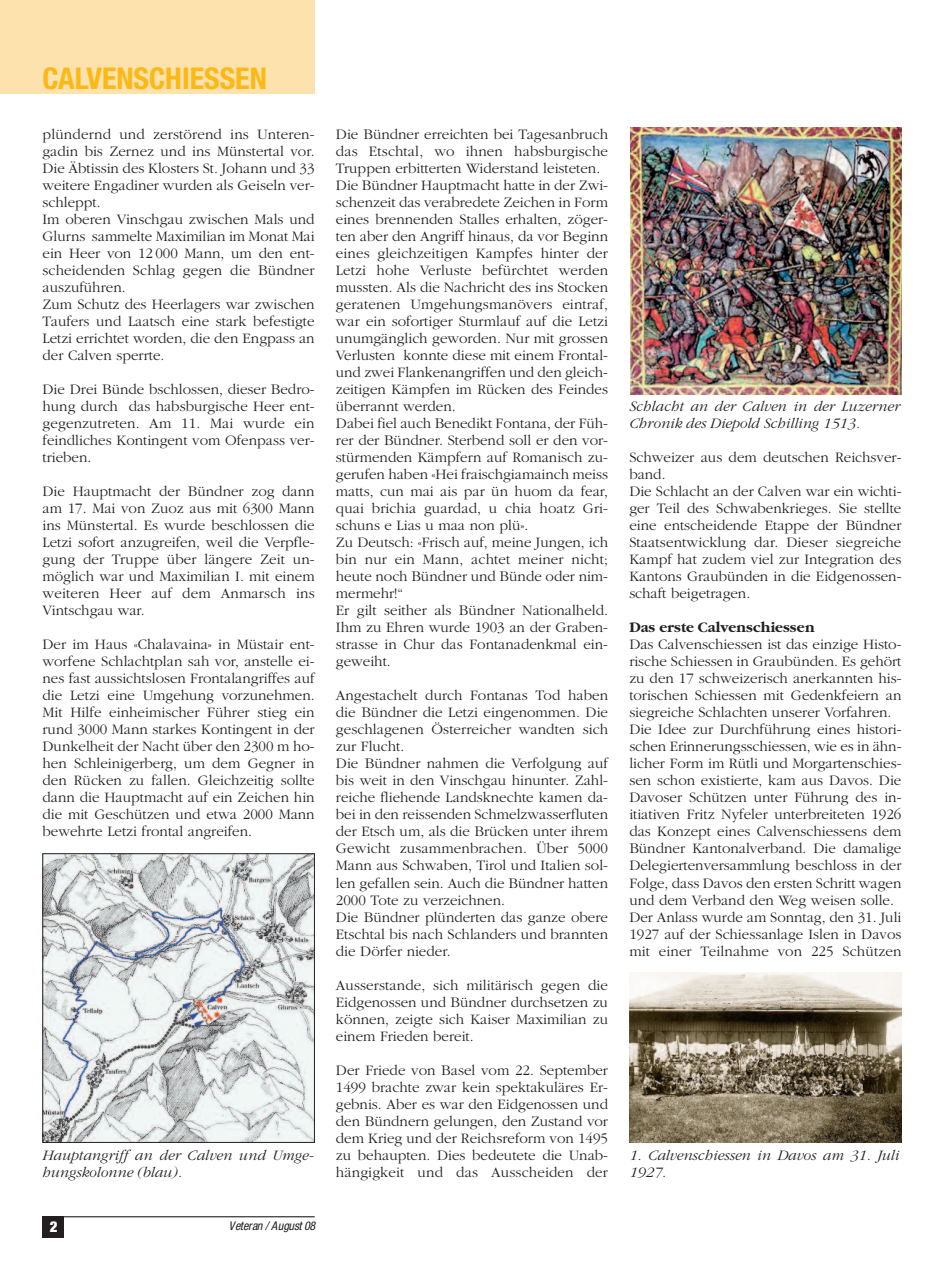
<style>
.page{position:relative;width:944px;height:1263px;background:#fff}
.page>*{position:absolute;margin:0;border:0;box-sizing:border-box;transform-origin:0 0}
.t1{font:700 condensed 30px "Helvetica Neue";color:#fcb814}
.t2{font:300 15px/17px "Garamond";color:#231f20}
.t3{font:italic 300 15px/17px "Garamond";color:#231f20}
.t4{font:700 15px "Garamond";color:#231f20}
.t5{font:900 condensed 15px "Helvetica Neue LT Std";color:#fff}
.t6{font:italic condensed 12px "Helvetica Neue LT Std";letter-spacing:-.01em;color:#231f20}
</style>
<div class="page">
<hr style="left:43px;top:1216px;width:272px;height:1px;background:#231f20">
<div style="left:43px;top:1217px;width:21px;height:21px;background:#231f20"></div>
<div style="left:0;top:0;width:315px;height:94px;background:#fee2ae"></div>
<img style="left:45px;top:855px;width:268px;height:286px">
<div style="left:43px;top:853px;width:272px;height:290px;border:1px solid #231f20"></div>
<img style="left:631px;top:128px;width:270px;height:266px">
<img style="left:629px;top:972px;width:272px;height:171px">
<h1 class="t1" style="left:43px;top:68px;width:226px">CALVENSCHIESSEN</h1>
<p class="t2" style="left:43px;top:125px;width:274px">plündernd und zerstörend ins Unteren&shy;gadin bis Zernez und ins Münstertal vor.<br>Die Äbtissin des Klosters St. Johann und 33 weitere Engadiner wurden als Geiseln ver&shy;schleppt.<br>Im oberen Vinschgau zwischen Mals und Glurns sammelte Maximilian im Monat Mai ein Heer von 12 000 Mann, um den ent&shy;scheidenden Schlag gegen die Bündner auszuführen.<br>Zum Schutz des Heerlagers war zwischen Taufers und Laatsch eine stark befestigte Letzi errichtet worden, die den Engpass an der Calven sperrte.</p>
<p class="t2" style="left:43px;top:381px;width:274px;text-align:justify">Die Drei Bünde bschlossen, dieser Bedro&shy;hung durch das habsburgische Heer ent&shy;gegenzutreten. Am 11. Mai wurde ein feindliches Kontingent vom Ofenpass ver&shy;trieben.</p>
<p class="t2" style="left:43px;top:483px;width:274px;text-align:justify">Die Hauptmacht der Bündner zog dann am 17. Mai von Zuoz aus mit 6300 Mann ins Münstertal. Es wurde beschlossen die Letzi sofort anzugreifen, weil die Verpfle&shy;gung der Truppe über längere Zeit un&shy;möglich war und Maximilian I. mit einem weiteren Heer auf dem Anmarsch ins Vintschgau war.</p>
<p class="t2" style="left:43px;top:636px;width:274px;text-align:justify">Der im Haus «Chalavaina» in Müstair ent&shy;worfene Schlachtplan sah vor, anstelle ei&shy;nes fast aussichtslosen Frontalangriffes auf die Letzi eine Umgehung vorzunehmen.<br>Mit Hilfe einheimischer Führer stieg ein rund 3000 Mann starkes Kontingent in der Dunkelheit der Nacht über den 2300 m ho&shy;hen Schleinigerberg, um dem Gegner in den Rücken zu fallen. Gleichzeitig sollte dann die Hauptmacht auf ein Zeichen hin die mit Geschützen und etwa 2000 Mann bewehrte Letzi frontal angreifen.</p>
<p class="t3" style="left:43px;top:1146px;width:272px">Hauptangriff an der Calven und Umge&shy;hungskolonne (blau).</p>
<p class="t5" style="left:50px;top:1221px;width:9px">2</p>
<p class="t6" style="left:229px;top:1221px;width:88px">Veteran / August 08</p>
<p class="t2" style="left:336px;top:125px;width:274px">Die Bündner erreichten bei Tagesanbruch das Etschtal, wo ihnen habsburgische Truppen erbitterten Widerstand leisteten.<br>Die Bündner Hauptmacht hatte in der Zwi&shy;schenzeit das verabredete Zeichen in Form eines brennenden Stalles erhalten, zöger&shy;ten aber den Angriff hinaus, da vor Beginn eines gleichzeitigen Kampfes hinter der Letzi hohe Verluste befürchtet werden mussten. Als die Nachricht des ins Stocken geratenen Umgehungsmanövers eintraf, war ein sofortiger Sturmlauf auf die Letzi unumgänglich geworden. Nur mit grossen Verlusten konnte diese mit einem Frontal&shy;und zwei Flankenangriffen und den gleich&shy;zeitigen Kämpfen im Rücken des Feindes überrannt werden.<br>Dabei fiel auch Benedikt Fontana, der Füh&shy;rer der Bündner. Sterbend soll er den vor&shy;stürmenden Kämpfern auf Romanisch zu&shy;gerufen haben «Hei fraischgiamainch meiss matts, cun mai ais par ün huom da fear, quai brichia guardad, u chia hoatz Gri&shy;schuns e Lias u maa non plü».<br>Zu Deutsch: «Frisch auf, meine Jungen, ich bin nur ein Mann, achtet meiner nicht; heute noch Bündner und Bünde oder nim&shy;mermehr!“<br>Er gilt seither als Bündner Nationalheld.<br>Ihm zu Ehren wurde 1903 an der Graben&shy;strasse in Chur das Fontanadenkmal ein&shy;geweiht.</p>
<p class="t2" style="left:336px;top:687px;width:274px">Angestachelt durch Fontanas Tod haben die Bündner die Letzi eingenommen. Die geschlagenen Österreicher wandten sich zur Flucht.<br>Die Bündner nahmen die Verfolgung auf bis weit in den Vinschgau hinunter. Zahl&shy;reiche fliehende Landsknechte kamen da&shy;bei in den reissenden Schmelzwasserfluten der Etsch um, als die Brücken unter ihrem Gewicht zusammenbrachen. Über 5000<br>Mann aus Schwaben, Tirol und Italien sol&shy;len gefallen sein. Auch die Bündner hatten 2000 Tote zu verzeichnen.<br>Die Bündner plünderten das ganze obere Etschtal bis nach Schlanders und brannten die Dörfer nieder.</p>
<p class="t2" style="left:336px;top:976px;width:274px;text-align:justify">Ausserstande, sich militärisch gegen die Eidgenossen und Bündner durchsetzen zu können, zeigte sich Kaiser Maximilian zu einem Frieden bereit.</p>
<p class="t2" style="left:336px;top:1061px;width:274px;text-align:justify">Der Friede von Basel vom 22. September 1499 brachte zwar kein spektakuläres Er&shy;gebnis. Aber es war den Eidgenossen und den Bündnern gelungen, den Zustand vor dem Krieg und der Reichsreform von 1495 zu behaupten. Dies bedeutete die Unab&shy;hängigkeit und das Ausscheiden der</p>
<p class="t3" style="left:629px;top:398px;width:272px">Schlacht an der Calven in der Luzerner<br>Chronik des Diepold Schilling 1513.</p>
<p class="t2" style="left:629px;top:449px;width:274px">Schweizer aus dem deutschen Reichsver&shy;band.<br>Die Schlacht an der Calven war ein wichti&shy;ger Teil des Schwabenkrieges. Sie stellte eine entscheidende Etappe der Bündner Staatsentwicklung dar. Dieser siegreiche Kampf hat zudem viel zur Integration des Kantons Graubünden in die Eidgenossen&shy;schaft beigetragen.</p>
<p class="t4" style="left:629px;top:618px;width:187px">Das erste Calvenschiessen</p>
<p class="t2" style="left:629px;top:636px;width:274px">Das Calvenschiessen ist das einzige Histo&shy;rische Schiessen in Graubünden. Es gehört zu den 17 schweizerisch anerkannten his&shy;torischen Schiessen mit Gedenkfeiern an siegreiche Schlachten unserer Vorfahren.<br>Die Idee zur Durchführung eines histori&shy;schen Erinnerungsschiessen, wie es in ähn&shy;licher Form im Rütli und Morgartenschies&shy;sen schon existierte, kam aus Davos. Die Davoser Schützen unter Führung des in&shy;itiativen Fritz Nyfeler unterbreiteten 1926 das Konzept eines Calvenschiessens dem Bündner Kantonalverband. Die damalige Delegiertenversammlung beschloss in der Folge, dass Davos den ersten Schritt wagen und dem Verband den Weg weisen solle.<br>Der Anlass wurde am Sonntag, den 31. Juli 1927 auf der Schiessanlage Islen in Davos mit einer Teilnahme von 225 Schützen</p>
<p class="t3" style="left:629px;top:1146px;width:271px">1. Calvenschiessen in Davos am 31. Juli<br>1927.</p>
</div>
